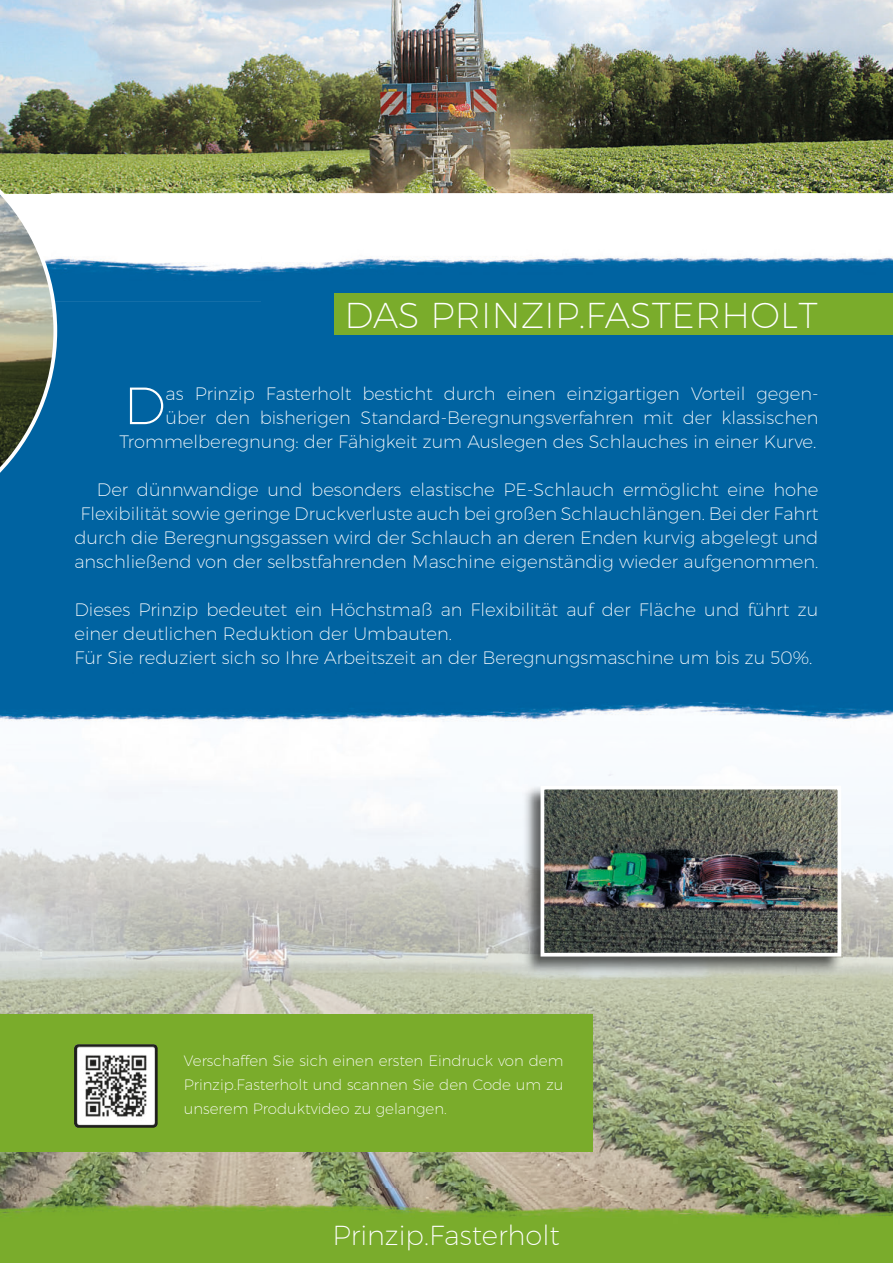
<style>
.page{position:relative;width:893px;height:1263px;background:#fff}
.page>*{position:absolute;margin:0;border:0;box-sizing:border-box;transform-origin:0 0}
.t1{font:200 52.35px "Montserrat";color:#fff}
.t2{font:200 36px "Montserrat";letter-spacing:.01em;color:#fff}
.t3{font:200 27.45px "Montserrat";color:#fff}
.t4{font:200 18px/24px "Montserrat";color:#fff;text-align:right}
.t5{font:200 15px/24px "Montserrat";color:#fff;text-align:justify}
</style>
<div class="page">
<img style="left:1px;top:762px;width:524px;height:426px">
<img style="left:841px;top:834px;width:52px;height:354px">
<img style="left:525px;top:975px;width:316px;height:213px">
<img style="left:0;top:1027px;width:1px;height:161px">
<div style="left:1px;top:1014px;width:592px;height:138px;background:#7aac2b"></div>
<img style="left:74px;top:1044px;width:84px;height:84px">
<img style="left:0;top:0;width:893px;height:193px">
<img style="left:57px;top:256px;width:836px;height:46px">
<img style="left:57px;top:256px;width:36px;height:30px">
<div style="left:0;top:302px;width:893px;height:400px;background:#0063a1"></div>
<div style="left:334px;top:293px;width:559px;height:42px;background:#7aac2b"></div>
<img style="left:523px;top:785px;width:319px;height:190px">
<img style="left:546px;top:791px;width:290px;height:160px">
<div style="left:541px;top:786px;width:300px;height:170px;border:4px solid #fff"></div>
<img style="left:0;top:702px;width:893px;height:20px">
<div style="left:0;top:1188px;width:210px;height:75px;background:#7aac2c"></div>
<div style="left:210px;top:1225px;width:683px;height:38px;background:#7aac2c"></div>
<img style="left:1px;top:1188px;width:892px;height:37px">
<img style="left:0;top:119px;width:51px;height:7px">
<img style="left:0;top:126px;width:57px;height:347px">
<h2 class="t2" style="left:344px;top:296px;width:475px">DAS PRINZIP.FASTERHOLT</h2>
<p class="t4" style="left:119px;top:382px;width:701px">as Prinzip Fasterholt besticht durch einen einzigartigen Vorteil gegen-<br>über den bisherigen Standard-Beregnungsverfahren mit der klassischen<br>Trommelberegnung: der Fähigkeit zum Auslegen des Schlauches in einer Kurve.</p>
<p class="t4" style="left:74px;top:478px;width:746px">Der dünnwandige und besonders elastische PE-Schlauch ermöglicht eine hohe Flexibilität sowie geringe Druckverluste auch bei großen Schlauchlängen. Bei der Fahrt durch die Beregnungsgassen wird der Schlauch an deren Enden kurvig abgelegt und anschließend von der selbstfahrenden Maschine eigenständig wieder aufgenommen.</p>
<p class="t4" style="left:74px;top:598px;width:745px;text-align:left">Dieses Prinzip bedeutet ein Höchstmaß an Flexibilität auf der Fläche und führt zu einer deutlichen Reduktion der Umbauten.<br>Für Sie reduziert sich so Ihre Arbeitszeit an der Beregnungsmaschine um bis zu 50%.</p>
<h1 class="t1" style="left:124px;top:378px;width:44px">D</h1>
<p class="t5" style="left:184px;top:1049px;width:381px">Verschaffen Sie sich einen ersten Eindruck von dem Prinzip.Fasterholt und scannen Sie den Code um zu unserem Produktvideo zu gelangen.</p>
<h3 class="t3" style="left:332px;top:1221px;width:229px">Prinzip.Fasterholt</h3>
</div>
